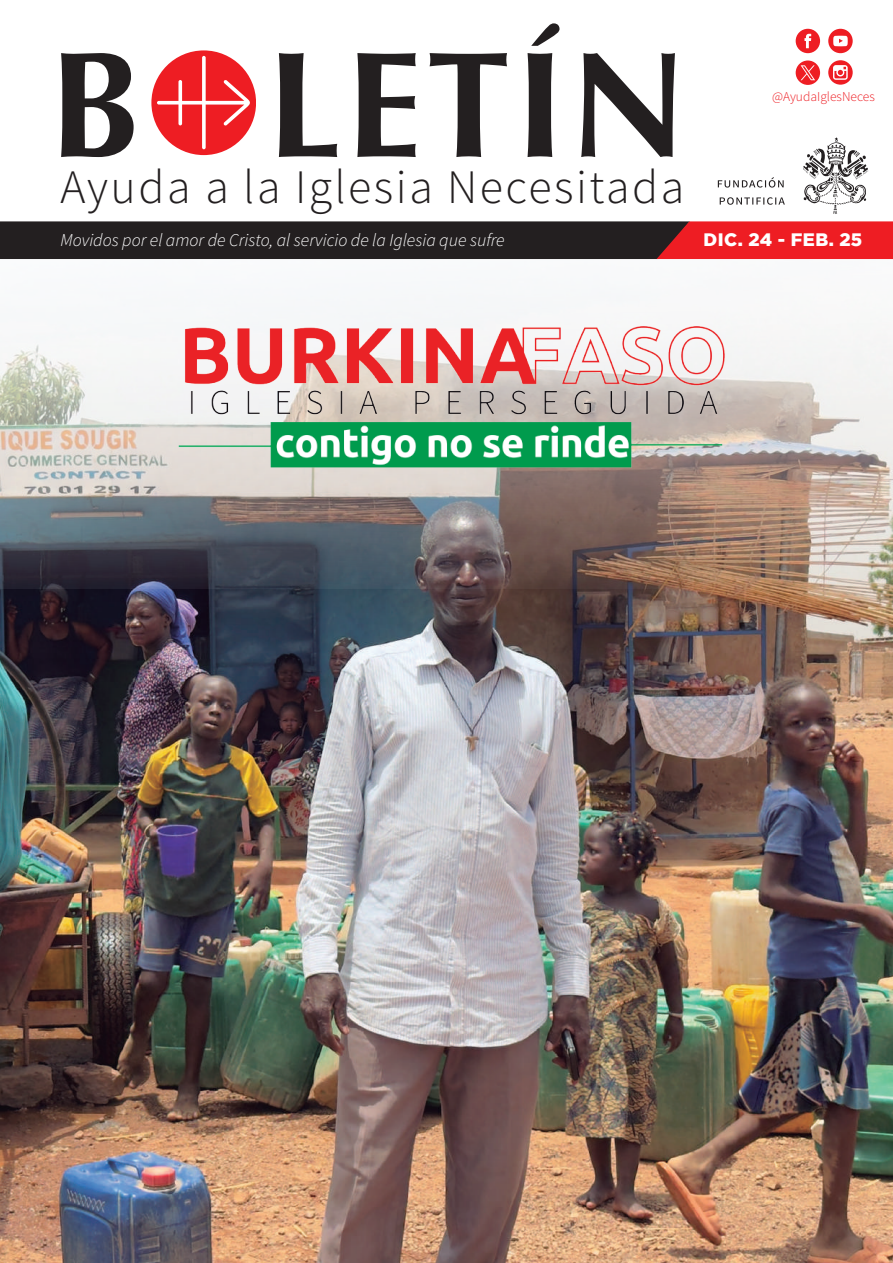
<style>
.page{position:relative;width:893px;height:1263px;background:#fff}
.page>*{position:absolute;margin:0;border:0;box-sizing:border-box;transform-origin:0 0}
.t1{font:700 150.75px "Optima LT Std";letter-spacing:.03em;color:#231f20}
.t2{font:300 48px "Source Sans Pro";letter-spacing:.05em;color:#231f20}
.t3{font:italic 300 18px "Source Sans Pro";color:#fff}
.t4{font:900 18px "Gotham";letter-spacing:.03em;color:#fff}
.t5{font:300 13.5px "Source Sans Pro";color:#ee1d23}
</style>
<div class="page">
<img style="left:0;top:589px;width:893px;height:674px">
<svg style="left:0;top:221px;width:893px;height:38px;background:#562023"></svg>
<div style="left:796px;top:29px;width:24px;height:24px;background:#ee1d23;border-radius:50%"></div>
<div style="left:796px;top:61px;width:24px;height:24px;background:#ee1d23;border-radius:50%"></div>
<svg style="left:804px;top:34px;width:7px;height:14px"></svg>
<div style="left:828px;top:29px;width:25px;height:24px;background:#ee1d23;border-radius:50%"></div>
<svg style="left:833px;top:36px;width:15px;height:10px"></svg>
<div style="left:828px;top:60px;width:25px;height:25px;background:#ee1d23;border-radius:50%"></div>
<svg style="left:833px;top:65px;width:15px;height:15px"></svg>
<svg style="left:531px;top:23px;width:28px;height:23px"></svg>
<svg style="left:718px;top:138px;width:150px;height:76px"></svg>
<div style="left:151px;top:50px;width:105px;height:105px;background:#ee1d23;border-radius:50%"></div>
<svg style="left:157px;top:56px;width:93px;height:93px"></svg>
<svg style="left:801px;top:65px;width:14px;height:15px"></svg>
<img style="left:0;top:259px;width:893px;height:330px">
<img style="left:145px;top:302px;width:612px;height:170px">
<h1 class="t1" style="left:49px;top:17px;width:639px">B LETIN</h1>
<h2 class="t2" style="left:60px;top:158px;width:626px">Ayuda a la Iglesia Necesitada</h2>
<p class="t3" style="left:60px;top:229px;width:446px">Movidos por el amor de Cristo, al servicio de la Iglesia que sufre</p>
<p class="t5" style="left:772px;top:88px;width:104px">@AyudaIglesNeces</p>
<p class="t4" style="left:703px;top:229px;width:160px">DIC. 24 - FEB. 25</p>
</div>
